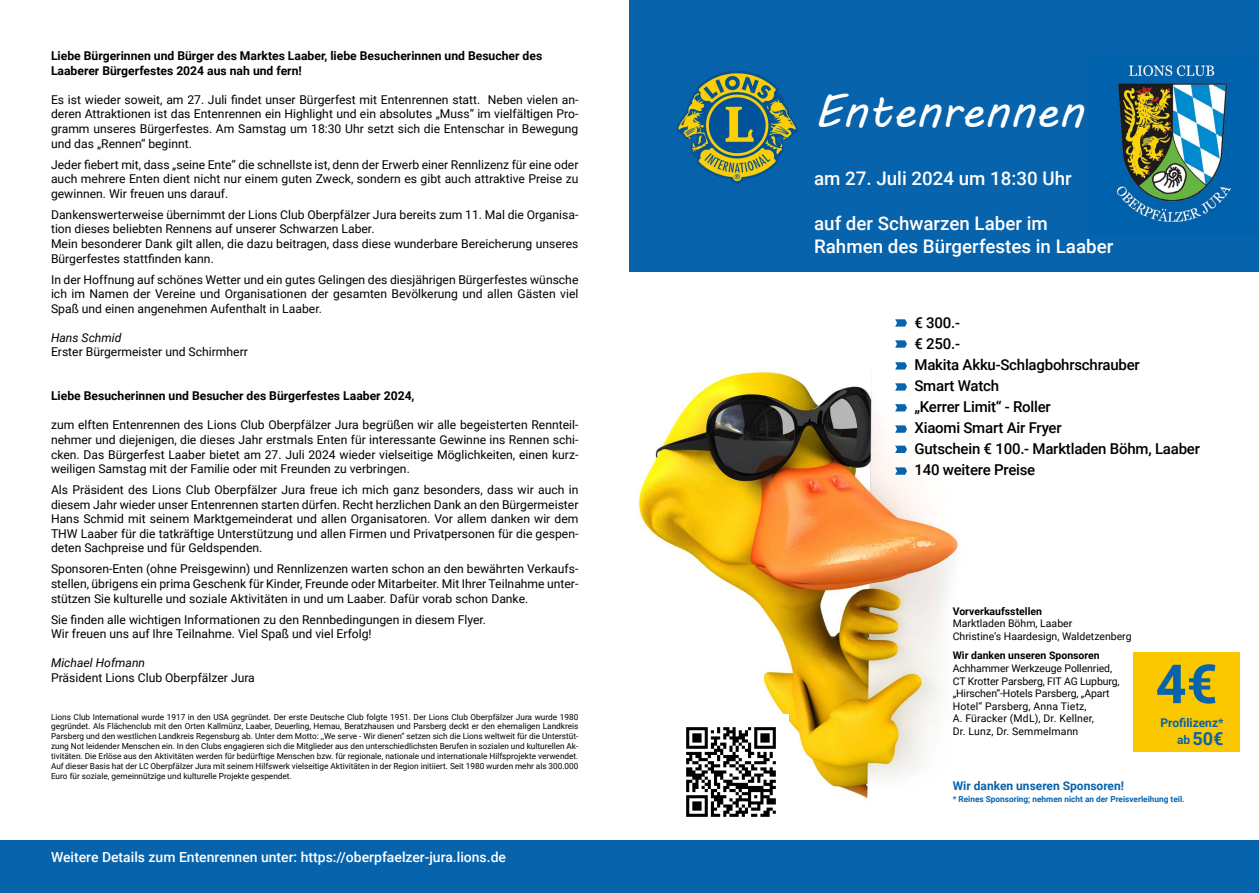
<style>
.page{position:relative;width:1259px;height:893px;background:#fff}
.page>*{position:absolute;margin:0;border:0;box-sizing:border-box;transform-origin:0 0}
.t1{font:700 54px "Roboto";color:#0763ac}
.t2{font:46.5px "MV Boli";color:#fff}
.t3{font:500 18.75px/22.5px "Roboto";color:#fff}
.t4{font:700 18px "Roboto";color:#0763ac}
.t5{font:500 15px/21px "Roboto";letter-spacing:-.015em;color:#000}
.t6{font:500 13.95px "Roboto";color:#fff}
.t7{font:12.15px/14.5px "Roboto";color:#000;text-align:justify}
.t8{font:700 12.15px/14.5px "Roboto";color:#000}
.t9{font:italic 12.15px "Roboto";color:#000}
.t10{font:700 12px "Roboto";color:#0763ac}
.t11{font:10.5px/12.6px "Roboto";color:#000}
.t12{font:700 10.5px "Roboto";color:#000}
.t13{font:8.25px/9.9px "Roboto";color:#000;text-align:justify}
.t14{font:700 8.25px "Roboto";color:#0763ac}
.s1{font-size:12px}
</style>
<div class="page">
<img style="left:638px;top:371px;width:321px;height:428px">
<div style="left:629px;top:0;width:630px;height:271px;background:#0763ac"></div>
<div style="left:0;top:841px;width:1259px;height:52px;background:#0763ac"></div>
<img style="left:677px;top:71px;width:121px;height:113px">
<div style="left:1133px;top:652px;width:106px;height:99px;background:#fbc800"></div>
<svg style="left:895px;top:319px;width:12px;height:8px"></svg>
<svg style="left:895px;top:340px;width:12px;height:8px"></svg>
<svg style="left:895px;top:362px;width:12px;height:8px"></svg>
<svg style="left:895px;top:383px;width:12px;height:8px"></svg>
<svg style="left:895px;top:404px;width:12px;height:7px"></svg>
<svg style="left:895px;top:425px;width:12px;height:8px"></svg>
<svg style="left:895px;top:446px;width:12px;height:7px"></svg>
<svg style="left:895px;top:467px;width:12px;height:8px"></svg>
<img style="left:673px;top:714px;width:115px;height:103px">
<img style="left:1116px;top:63px;width:116px;height:160px">
<p class="t8" style="left:51px;top:48px;width:493px">Liebe Bürgerinnen und Bürger des Marktes Laaber, liebe Besucherinnen und Besucher des<br>Laaberer Bürgerfestes 2024 aus nah und fern!</p>
<p class="t7" style="left:51px;top:92px;width:529px">Es ist wieder soweit, am 27. Juli findet unser Bürgerfest mit Entenrennen statt. Neben vielen an&shy;deren Attraktionen ist das Entenrennen ein Highlight und ein absolutes „Muss“ im vielfältigen Pro&shy;gramm unseres Bürgerfestes. Am Samstag um 18:30 Uhr setzt sich die Entenschar in Bewegung und das „Rennen“ beginnt.</p>
<p class="t7" style="left:51px;top:157px;width:529px">Jeder fiebert mit, dass „seine Ente“ die schnellste ist, denn der Erwerb einer Rennlizenz für eine oder auch mehrere Enten dient nicht nur einem guten Zweck, sondern es gibt auch attraktive Preise zu gewinnen. Wir freuen uns darauf.</p>
<p class="t7" style="left:51px;top:207px;width:529px;text-align:left">Dankenswerterweise übernimmt der Lions Club Oberpfälzer Jura bereits zum 11. Mal die Organisa&shy;tion dieses beliebten Rennens auf unserer Schwarzen Laber.<br>Mein besonderer Dank gilt allen, die dazu beitragen, dass diese wunderbare Bereicherung unseres Bürgerfestes stattfinden kann.</p>
<p class="t7" style="left:51px;top:271px;width:529px">In der Hoffnung auf schönes Wetter und ein gutes Gelingen des diesjährigen Bürgerfestes wünsche ich im Namen der Vereine und Organisationen der gesamten Bevölkerung und allen Gästen viel Spaß und einen angenehmen Aufenthalt in Laaber.</p>
<p class="t9" style="left:51px;top:329px;width:72px">Hans Schmid</p>
<p class="t7" style="left:51px;top:344px;width:198px">Erster Bürgermeister und Schirmherr</p>
<p class="t8" style="left:51px;top:388px;width:365px">Liebe Besucherinnen und Besucher des Bürgerfestes Laaber 2024,</p>
<p class="t7" style="left:51px;top:417px;width:529px">zum elften Entenrennen des Lions Club Oberpfälzer Jura begrüßen wir alle begeisterten Rennteil&shy;nehmer und diejenigen, die dieses Jahr erstmals Enten für interessante Gewinne ins Rennen schi&shy;cken. Das Bürgerfest Laaber bietet am 27. Juli 2024 wieder vielseitige Möglichkeiten, einen kurz&shy;weiligen Samstag mit der Familie oder mit Freunden zu verbringen.</p>
<p class="t7" style="left:51px;top:482px;width:529px">Als Präsident des Lions Club Oberpfälzer Jura freue ich mich ganz besonders, dass wir auch in diesem Jahr wieder unser Entenrennen starten dürfen. Recht herzlichen Dank an den Bürgermeister Hans Schmid mit seinem Marktgemeinderat und allen Organisatoren. Vor allem danken wir dem THW Laaber für die tatkräftige Unterstützung und allen Firmen und Privatpersonen für die gespen&shy;deten Sachpreise und für Geldspenden.</p>
<p class="t7" style="left:51px;top:561px;width:529px">Sponsoren-Enten (ohne Preisgewinn) und Rennlizenzen warten schon an den bewährten Verkaufs&shy;stellen, übrigens ein prima Geschenk für Kinder, Freunde oder Mitarbeiter. Mit Ihrer Teilnahme unter&shy;stützen Sie kulturelle und soziale Aktivitäten in und um Laaber. Dafür vorab schon Danke.</p>
<p class="t7" style="left:51px;top:611px;width:436px">Sie finden alle wichtigen Informationen zu den Rennbedingungen in diesem Flyer.<br>Wir freuen uns auf Ihre Teilnahme. Viel Spaß und viel Erfolg!</p>
<p class="t9" style="left:51px;top:654px;width:96px">Michael Hofmann</p>
<p class="t7" style="left:51px;top:670px;width:205px">Präsident Lions Club Oberpfälzer Jura</p>
<p class="t13" style="left:51px;top:711px;width:529px">Lions Club International wurde 1917 in den USA gegründet. Der erste Deutsche Club folgte 1951. Der Lions Club Oberpfälzer Jura wurde 1980 gegründet. Als Flächenclub mit den Orten Kallmünz, Laaber, Deuerling, Hemau, Beratzhausen und Parsberg deckt er den ehemaligen Landkreis Parsberg und den westlichen Landkreis Regensburg ab. Unter dem Motto: ,,We serve - Wir dienen“ setzen sich die Lions weltweit für die Unterstüt&shy;zung Not leidender Menschen ein. In den Clubs engagieren sich die Mitglieder aus den unterschiedlichsten Berufen in sozialen und kulturellen Ak&shy;tivitäten. Die Erlöse aus den Aktivitäten werden für bedürftige Menschen bzw. für regionale, nationale und internationale Hilfsprojekte verwendet.<br>Auf dieser Basis hat der LC Oberpfälzer Jura mit seinem Hilfswerk vielseitige Aktivitäten in der Region initiiert. Seit 1980 wurden mehr als 300.000<br>Euro für soziale, gemeinnützige und kulturelle Projekte gespendet.</p>
<p class="t6" style="left:51px;top:848px;width:456px">Weitere Details zum Entenrennen unter: https://oberpfaelzer-jura.lions.de</p>
<h2 class="t2" style="left:814px;top:79px;width:271px">Entenrennen</h2>
<h3 class="t3" style="left:814px;top:167px;width:259px">am 27. Juli 2024 um 18:30 Uhr</h3>
<h3 class="t3" style="left:814px;top:212px;width:301px">auf der Schwarzen Laber im<br>Rahmen des Bürgerfestes in Laaber</h3>
<p class="t5" style="left:914px;top:312px;width:287px">€ 300.-<br>€ 250.-<br>Makita Akku-Schlagbohrschrauber<br>Smart Watch<br>„Kerrer Limit“ - Roller<br>Xiaomi Smart Air Fryer<br>Gutschein € 100.- Marktladen Böhm, Laaber<br>140 weitere Preise</p>
<p class="t12" style="left:952px;top:604px;width:91px">Vorverkaufsstellen</p>
<p class="t11" style="left:952px;top:617px;width:180px">Marktladen Böhm, Laaber<br>Christine‘s Haardesign, Waldetzenberg</p>
<p class="t12" style="left:952px;top:648px;width:149px">Wir danken unseren Sponsoren</p>
<p class="t11" style="left:952px;top:662px;width:168px">Achhammer Werkzeuge Pollenried,<br>CT Krotter Parsberg, FIT AG Lupburg, „Hirschen“-Hotels Parsberg, „Apart<br>Hotel“ Parsberg, Anna Tietz,<br>A. Füracker (MdL), Dr. Kellner,<br>Dr. Lunz, Dr. Semmelmann</p>
<h1 class="t1" style="left:1155px;top:646px;width:63px">4€</h1>
<p class="t10" style="left:1160px;top:714px;width:65px">Profilizenz*</p>
<h3 class="t4" style="left:1177px;top:726px;width:48px"><span class="s1">ab</span> 50€</h3>
<p class="t10" style="left:952px;top:777px;width:173px">Wir danken unseren Sponsoren!</p>
<p class="t14" style="left:952px;top:793px;width:233px">* Reines Sponsoring; nehmen nicht an der Preisverleihung teil.</p>
</div>
